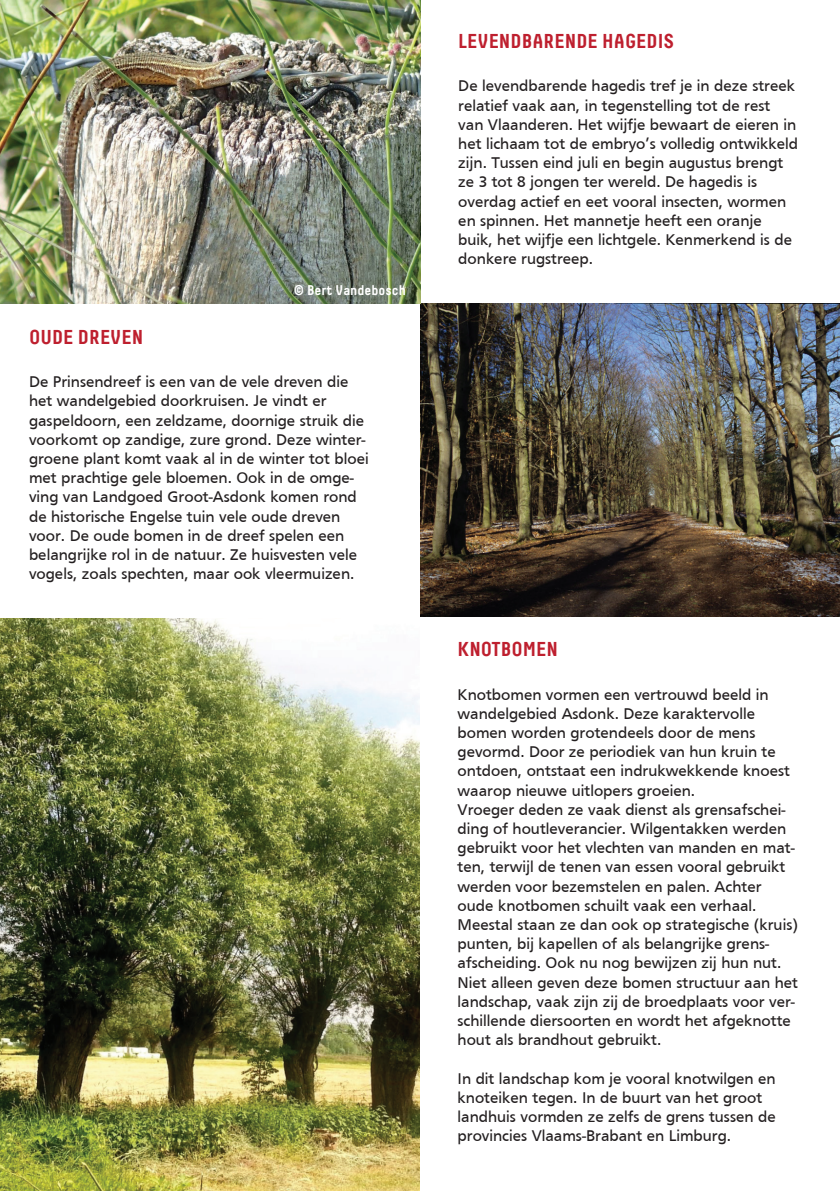
<style>
.page{position:relative;width:840px;height:1191px;background:#fff}
.page>*{position:absolute;margin:0;border:0;box-sizing:border-box;transform-origin:0 0}
.t1{font:700 20px "Decima W01";color:#be1f2e}
.t2{font:16px/19.2px "Frutiger";color:#231f20}
.t3{font:700 14px "Decima W01";color:#fff}
</style>
<div class="page">
<img style="left:420px;top:303px;width:419px;height:313px">
<img style="left:0;top:0;width:420px;height:303px">
<img style="left:0;top:618px;width:419px;height:573px">
<p class="t3" style="left:293px;top:282px;width:114px">© Bert Vandebosch</p>
<p class="t1" style="left:29px;top:325px;width:116px">OUDE DREVEN</p>
<p class="t2" style="left:29px;top:372px;width:341px">De Prinsendreef is een van de vele dreven die het wandelgebied doorkruisen. Je vindt er gaspeldoorn, een zeldzame, doornige struik die voorkomt op zandige, zure grond. Deze winter&shy;groene plant komt vaak al in de winter tot bloei met prachtige gele bloemen. Ook in de omge&shy;ving van Landgoed Groot-Asdonk komen rond de historische Engelse tuin vele oude dreven voor. De oude bomen in de dreef spelen een belangrijke rol in de natuur. Ze huisvesten vele vogels, zoals spechten, maar ook vleermuizen.</p>
<p class="t1" style="left:458px;top:29px;width:217px">LEVENDBARENDE HAGEDIS</p>
<p class="t2" style="left:458px;top:76px;width:341px">De levendbarende hagedis tref je in deze streek relatief vaak aan, in tegenstelling tot de rest van Vlaanderen. Het wijfje bewaart de eieren in het lichaam tot de embryo’s volledig ontwikkeld zijn. Tussen eind juli en begin augustus brengt ze 3 tot 8 jongen ter wereld. De hagedis is overdag actief en eet vooral insecten, wormen en spinnen. Het mannetje heeft een oranje buik, het wijfje een lichtgele. Kenmerkend is de donkere rugstreep.</p>
<p class="t1" style="left:457px;top:637px;width:102px">KNOTBOMEN</p>
<p class="t2" style="left:457px;top:684px;width:342px">Knotbomen vormen een vertrouwd beeld in wandelgebied Asdonk. Deze karaktervolle bomen worden grotendeels door de mens gevormd. Door ze periodiek van hun kruin te ontdoen, ontstaat een indrukwekkende knoest waarop nieuwe uitlopers groeien.<br>Vroeger deden ze vaak dienst als grensafschei&shy;ding of houtleverancier. Wilgentakken werden gebruikt voor het vlechten van manden en mat&shy;ten, terwijl de tenen van essen vooral gebruikt werden voor bezemstelen en palen. Achter oude knotbomen schuilt vaak een verhaal.<br>Meestal staan ze dan ook op strategische (kruis) punten, bij kapellen of als belangrijke grens&shy;afscheiding. Ook nu nog bewijzen zij hun nut.<br>Niet alleen geven deze bomen structuur aan het landschap, vaak zijn zij de broedplaats voor ver&shy;schillende diersoorten en wordt het afgeknotte hout als brandhout gebruikt.</p>
<p class="t2" style="left:457px;top:1068px;width:319px">In dit landschap kom je vooral knotwilgen en knoteiken tegen. In de buurt van het groot landhuis vormden ze zelfs de grens tussen de provincies Vlaams-Brabant en Limburg.</p>
</div>
